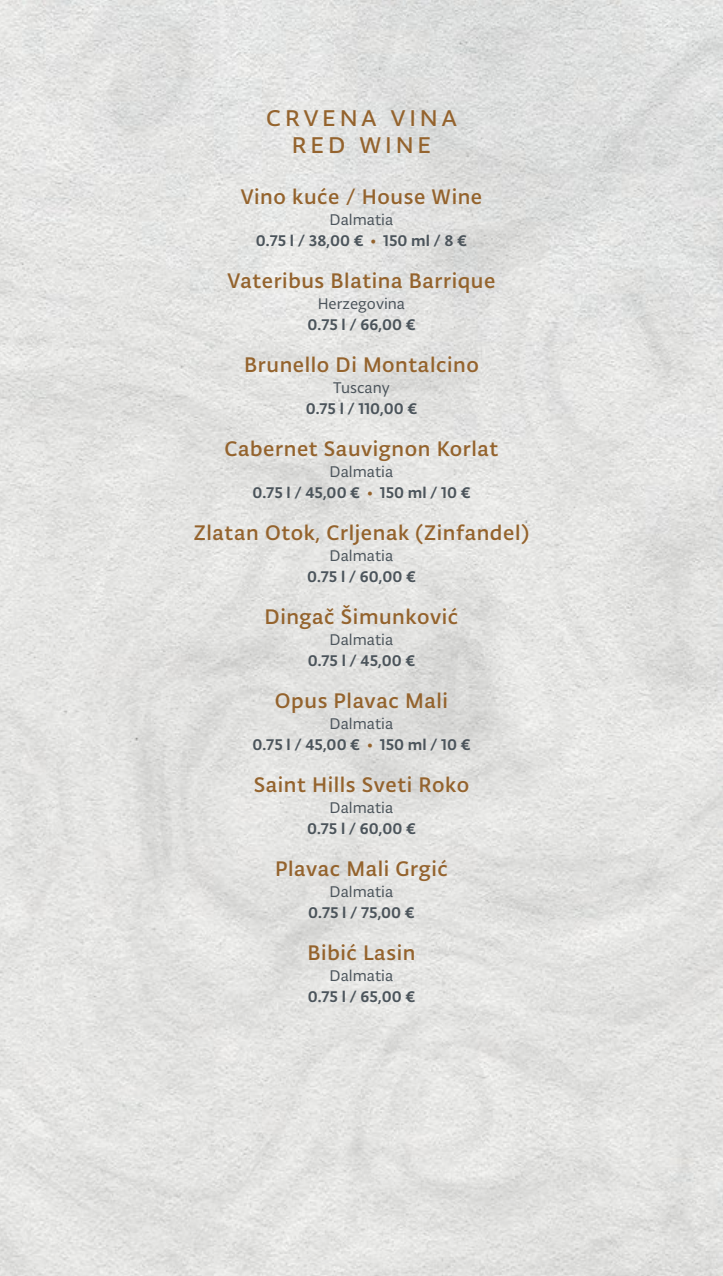
<style>
.page{position:relative;width:723px;height:1276px;background:#fff}
.page>*{position:absolute;margin:0;border:0;box-sizing:border-box;transform-origin:0 0}
.t1{font:31.5px/27px "Typonine Sans Pro Normal";letter-spacing:.1em;color:#94632d;text-align:center}
.t2{font:22.5px "Typonine Sans Pro Text";letter-spacing:.025em;color:#94632d}
.t3{font:500 16.5px "Typonine Sans Pro";color:#4b545b}
.t4{font:16.5px "Typonine Sans Pro Normal";color:#4b545b}
.s1{color:#94632d}
</style>
<div class="page">
<img style="left:0;top:0;width:723px;height:1276px">
<h1 class="t1" style="left:266px;top:101px;width:192px">crvena vina red wine</h1>
<p class="t2" style="left:241px;top:183px;width:243px">Vino kuće / House Wine</p>
<p class="t4" style="left:330px;top:210px;width:65px">Dalmatia</p>
<p class="t3" style="left:256px;top:231px;width:213px">0.75 l / 38,00 € <span class="s1">•</span> 150 ml / 8 €</p>
<p class="t2" style="left:227px;top:267px;width:269px">Vateribus Blatina Barrique</p>
<p class="t4" style="left:318px;top:294px;width:89px">Herzegovina</p>
<p class="t3" style="left:307px;top:315px;width:109px">0.75 l / 66,00 €</p>
<p class="t2" style="left:244px;top:351px;width:236px">Brunello Di Montalcino</p>
<p class="t4" style="left:333px;top:378px;width:58px">Tuscany</p>
<p class="t3" style="left:306px;top:399px;width:113px">0.75 l / 110,00 €</p>
<p class="t2" style="left:224px;top:435px;width:275px">Cabernet Sauvignon Korlat</p>
<p class="t4" style="left:330px;top:462px;width:65px">Dalmatia</p>
<p class="t3" style="left:252px;top:483px;width:219px">0.75 l / 45,00 € <span class="s1">•</span> 150 ml / 10 €</p>
<p class="t2" style="left:194px;top:519px;width:337px">Zlatan Otok, Crljenak (Zinfandel)</p>
<p class="t4" style="left:330px;top:546px;width:65px">Dalmatia</p>
<p class="t3" style="left:307px;top:567px;width:110px">0.75 l / 60,00 €</p>
<p class="t2" style="left:265px;top:603px;width:195px">Dingač Šimunković</p>
<p class="t4" style="left:330px;top:630px;width:65px">Dalmatia</p>
<p class="t3" style="left:308px;top:651px;width:109px">0.75 l / 45,00 €</p>
<p class="t2" style="left:275px;top:687px;width:174px">Opus Plavac Mali</p>
<p class="t4" style="left:330px;top:714px;width:65px">Dalmatia</p>
<p class="t3" style="left:252px;top:735px;width:219px">0.75 l / 45,00 € <span class="s1">•</span> 150 ml / 10 €</p>
<p class="t2" style="left:254px;top:771px;width:217px">Saint Hills Sveti Roko</p>
<p class="t4" style="left:330px;top:798px;width:65px">Dalmatia</p>
<p class="t3" style="left:307px;top:819px;width:110px">0.75 l / 60,00 €</p>
<p class="t2" style="left:275px;top:855px;width:174px">Plavac Mali Grgić</p>
<p class="t4" style="left:330px;top:882px;width:65px">Dalmatia</p>
<p class="t3" style="left:308px;top:903px;width:108px">0.75 l / 75,00 €</p>
<p class="t2" style="left:308px;top:939px;width:109px">Bibić Lasin</p>
<p class="t4" style="left:330px;top:966px;width:65px">Dalmatia</p>
<p class="t3" style="left:308px;top:987px;width:109px">0.75 l / 65,00 €</p>
</div>
